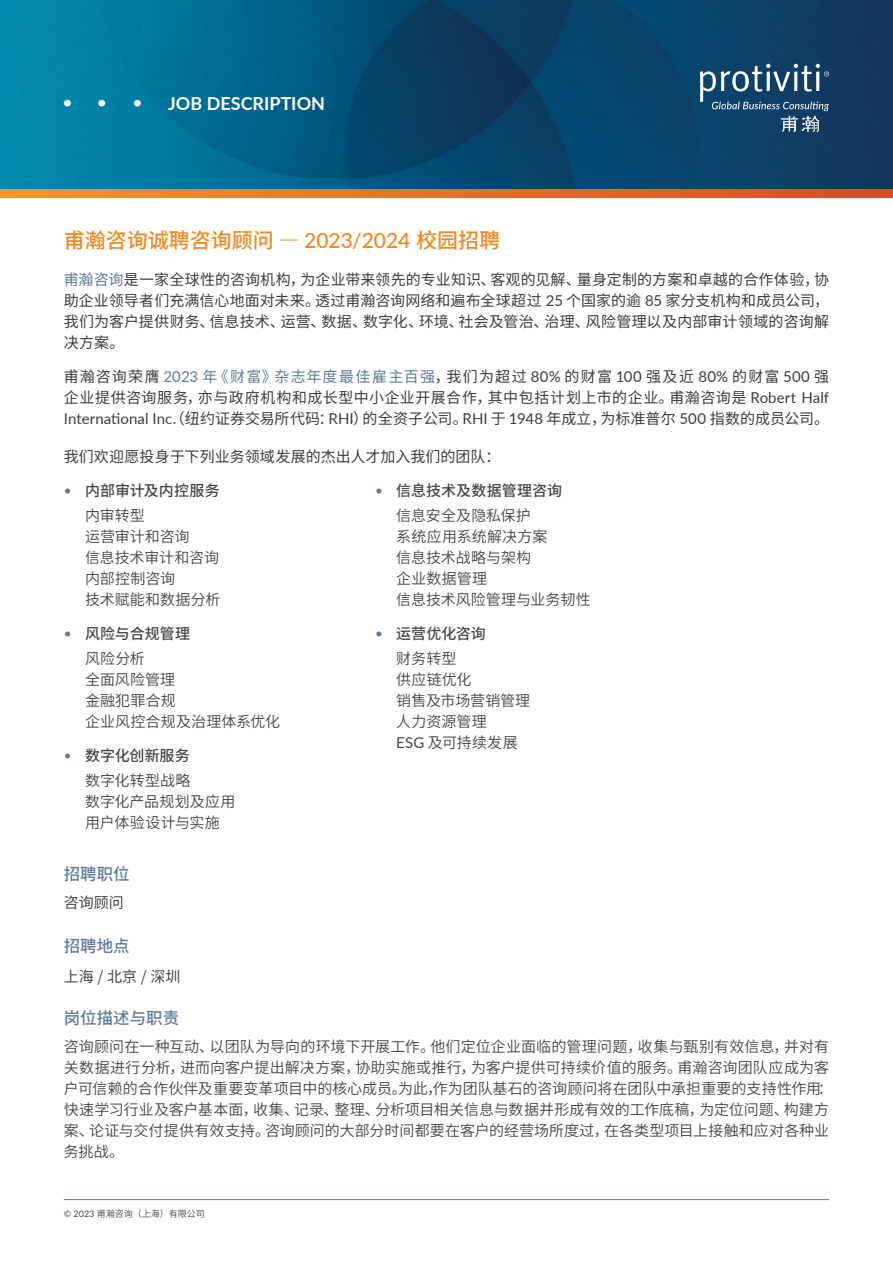
<style>
.page{position:relative;width:893px;height:1263px;background:#fff}
.page>*{position:absolute;margin:0;border:0;box-sizing:border-box;transform-origin:0 0}
.t1{font:500 21px "Source Han Sans CN";color:#f5871f}
.t2{font:700 18px "Lato";color:#fff}
.t3{font:500 16.5px "Source Han Sans CN";color:#5d7b9a}
.t4{font:15px/21px "Source Han Sans CN";letter-spacing:.005em;color:#454647}
.t5{font:15px/21px "Source Han Sans CN";letter-spacing:.01em;color:#3c3d3e;text-align:justify}
.t6{font:500 15px/25.2px "Source Han Sans CN";color:#454647}
.t7{font:15px "Source Han Sans CN";color:#454647}
.t8{font:9px "Source Han Sans CN";color:#454647}
.t9{font:7.5px "Source Han Sans CN";color:#fff}
.s1{font-family:"Lato"}
.s2{color:#5d7b9a}
.s3{font-family:"Lato";color:#5d7b9a}
.s4{font-family:"Lato";font-weight:400;font-size:13.5px;color:#5d7b9a}
.s5{font-weight:400}
</style>
<div class="page">
<img style="left:0;top:0;width:893px;height:189px">
<svg style="left:0;top:189px;width:893px;height:9px"></svg>
<hr style="left:64px;top:1199px;width:765px;height:1px;background:#5d7b9a">
<svg style="left:700px;top:64px;width:129px;height:68px"></svg>
<p class="t9" style="left:64px;top:99px;width:9px">●</p>
<p class="t9" style="left:98px;top:99px;width:9px">●</p>
<p class="t2" style="left:134px;top:90px;width:193px"><sup>●</sup> JOB DESCRIPTION</p>
<h1 class="t1" style="left:64px;top:229px;width:438px">甫瀚咨询诚聘咨询顾问 — <span class="s1">2023/2024</span> 校园招聘</h1>
<p class="t5" style="left:64px;top:269px;width:767px"><span class="s2">甫瀚咨询</span>是一家全球性的咨询机构，为企业带来领先的专业知识、客观的见解、量身定制的方案和卓越的合作体验，协助企业领导者们充满信心地面对未来。透过甫瀚咨询网络和遍布全球超过 <span class="s1">25</span> 个国家的逾 <span class="s1">85</span> 家分支机构和成员公司，我们为客户提供财务、信息技术、运营、数据、数字化、环境、社会及管治、治理、风险管理以及内部审计领域的咨询解决方案。</p>
<p class="t5" style="left:64px;top:366px;width:767px">甫瀚咨询荣膺 <span class="s3">2023</span> <span class="s2">年《财富》杂志年度最佳雇主百强</span>，我们为超过 <span class="s1">80%</span> 的财富 <span class="s1">100</span> 强及近 <span class="s1">80%</span> 的财富 <span class="s1">500</span> 强企业提供咨询服务，亦与政府机构和成长型中小企业开展合作，其中包括计划上市的企业。甫瀚咨询是 <span class="s1">Robert Half International Inc.</span>（纽约证券交易所代码：<span class="s1">RHI</span>）的全资子公司。<span class="s1">RHI</span> 于 <span class="s1">1948</span> 年成立，为标准普尔 <span class="s1">500</span> 指数的成员公司。</p>
<p class="t5" style="left:64px;top:446px;width:438px">我们欢迎愿投身于下列业务领域发展的杰出人才加入我们的团队：</p>
<p class="t6" style="left:85px;top:478px;width:136px;text-indent:-21px"><span class="s4">•</span> 内部审计及内控服务<span class="s5">内审转型</span></p>
<p class="t4" style="left:85px;top:526px;width:137px">运营审计和咨询<br>信息技术审计和咨询内部控制咨询<br>技术赋能和数据分析</p>
<p class="t6" style="left:85px;top:621px;width:107px;text-indent:-21px"><span class="s4">•</span> 风险与合规管理<span class="s5">风险分析</span></p>
<p class="t4" style="left:85px;top:669px;width:197px">全面风险管理<br>金融犯罪合规<br>企业风控合规及治理体系优化</p>
<p class="t6" style="left:64px;top:743px;width:128px;text-align:right"><span class="s4">•</span> 数字化创新服务<span class="s5">数字化转型战略</span></p>
<p class="t4" style="left:85px;top:791px;width:152px">数字化产品规划及应用用户体验设计与实施</p>
<p class="t3" style="left:64px;top:865px;width:67px">招聘职位</p>
<p class="t7" style="left:64px;top:894px;width:61px">咨询顾问</p>
<p class="t3" style="left:64px;top:936px;width:67px">招聘地点</p>
<p class="t7" style="left:64px;top:967px;width:118px">上海/北京/深圳</p>
<p class="t3" style="left:64px;top:1008px;width:117px">岗位描述与职责</p>
<p class="t4" style="left:64px;top:1036px;width:771px">咨询顾问在一种互动、以团队为导向的环境下开展工作。他们定位企业面临的管理问题，收集与甄别有效信息，并对有关数据进行分析，进而向客户提出解决方案，协助实施或推行，为客户提供可持续价值的服务。甫瀚咨询团队应成为客户可信赖的合作伙伴及重要变革项目中的核心成员。为此，作为团队基石的咨询顾问将在团队中承担重要的支持性作用：快速学习行业及客户基本面，收集、记录、整理、分析项目相关信息与数据并形成有效的工作底稿，为定位问题、构建方案、论证与交付提供有效支持。咨询顾问的大部分时间都要在客户的经营场所度过，在各类型项目上接触和应对各种业务挑战。</p>
<p class="t6" style="left:396px;top:478px;width:167px;text-indent:-21px"><span class="s4">•</span> 信息技术及数据管理咨询<span class="s5">信息安全及隐私保护</span></p>
<p class="t4" style="left:396px;top:526px;width:196px">系统应用系统解决方案<br>信息技术战略与架构<br>企业数据管理<br>信息技术风险管理与业务韧性</p>
<p class="t6" style="left:375px;top:621px;width:112px;text-align:center"><span class="s4">•</span> 运营优化咨询<span class="s5">财务转型</span></p>
<p class="t4" style="left:396px;top:669px;width:135px">供应链优化<br>销售及市场营销管理人力资源管理<br><span class="s1">ESG</span> 及可持续发展</p>
<p class="t8" style="left:64px;top:1208px;width:142px"><span class="s1">© 2023</span> 甫瀚咨询（上海）有限公司</p>
</div>
